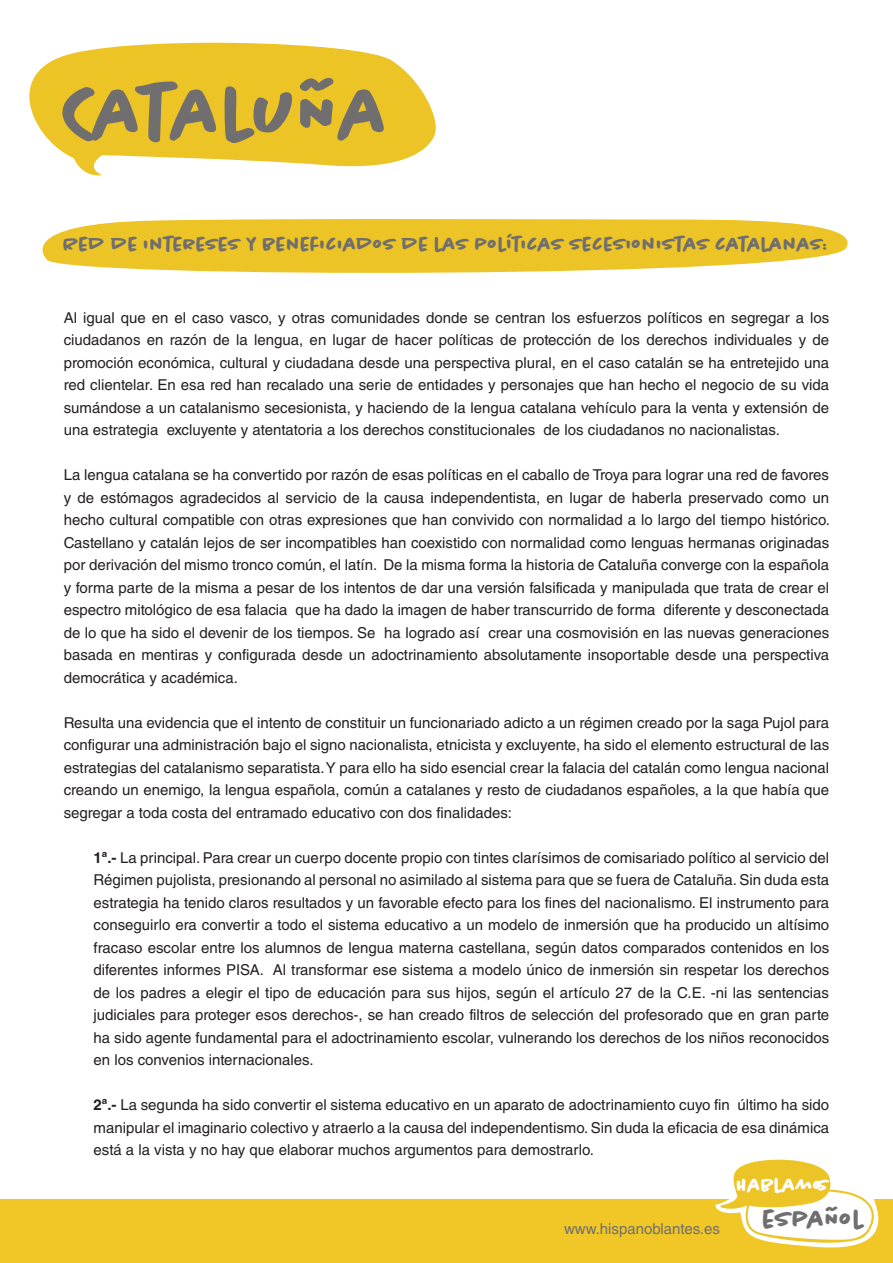
<style>
.page{position:relative;width:893px;height:1263px;background:#fff}
.page>*{position:absolute;margin:0;border:0;box-sizing:border-box;transform-origin:0 0}
.t1{font:700 72px "Chantal";color:#706e6e}
.t2{font:700 25.5px "Chantal";color:#706e6e}
.t3{font:700 19.65px "Chantal";color:#fff}
.t4{font:700 19.5px "Chantal";color:#706e6e}
.t5{font:15px/22.5px "Helvetica LT Std";color:#231f20;text-align:justify}
.t6{font:15px "Helvetica LT Std";color:#706e6e}
.s1{font-weight:700}
</style>
<div class="page">
<div style="left:0;top:1199px;width:893px;height:64px;background:#f0c726"></div>
<svg style="left:715px;top:1159px;width:164px;height:89px"></svg>
<svg style="left:42px;top:219px;width:806px;height:54px;background:#efcb40"></svg>
<svg style="left:29px;top:42px;width:407px;height:134px;fill:#edc426"></svg>
<p class="t1" style="left:64px;top:69px;width:328px">CATALUÑA</p>
<p class="t4" style="left:64px;top:232px;width:766px">RED DE INTERESES Y BENEFICIADOS DE LAS POLÍTICAS SECESIONISTAS CATALANAS:</p>
<p class="t5" style="left:64px;top:306px;width:767px">Al igual que en el caso vasco, y otras comunidades donde se centran los esfuerzos políticos en segregar a los ciudadanos en razón de la lengua, en lugar de hacer políticas de protección de los derechos individuales y de promoción económica, cultural y ciudadana desde una perspectiva plural, en el caso catalán se ha entretejido una red clientelar. En esa red han recalado una serie de entidades y personajes que han hecho el negocio de su vida sumándose a un catalanismo secesionista, y haciendo de la lengua catalana vehículo para la venta y extensión de una estrategia excluyente y atentatoria a los derechos constitucionales de los ciudadanos no nacionalistas.</p>
<p class="t5" style="left:64px;top:464px;width:768px">La lengua catalana se ha convertido por razón de esas políticas en el caballo de Troya para lograr una red de favores y de estómagos agradecidos al servicio de la causa independentista, en lugar de haberla preservado como un hecho cultural compatible con otras expresiones que han convivido con normalidad a lo largo del tiempo histórico.<br>Castellano y catalán lejos de ser incompatibles han coexistido con normalidad como lenguas hermanas originadas por derivación del mismo tronco común, el latín. De la misma forma la historia de Cataluña converge con la española y forma parte de la misma a pesar de los intentos de dar una versión falsificada y manipulada que trata de crear el espectro mitológico de esa falacia que ha dado la imagen de haber transcurrido de forma diferente y desconectada de lo que ha sido el devenir de los tiempos. Se ha logrado así crear una cosmovisión en las nuevas generaciones basada en mentiras y configurada desde un adoctrinamiento absolutamente insoportable desde una perspectiva democrática y académica.</p>
<p class="t5" style="left:64px;top:711px;width:767px">Resulta una evidencia que el intento de constituir un funcionariado adicto a un régimen creado por la saga Pujol para configurar una administración bajo el signo nacionalista, etnicista y excluyente, ha sido el elemento estructural de las estrategias del catalanismo separatista. Y para ello ha sido esencial crear la falacia del catalán como lengua nacional creando un enemigo, la lengua española, común a catalanes y resto de ciudadanos españoles, a la que había que segregar a toda costa del entramado educativo con dos finalidades:</p>
<p class="t5" style="left:94px;top:846px;width:737px"><span class="s1">1ª.-</span> La principal. Para crear un cuerpo docente propio con tintes clarísimos de comisariado político al servicio del Régimen pujolista, presionando al personal no asimilado al sistema para que se fuera de Cataluña. Sin duda esta estrategia ha tenido claros resultados y un favorable efecto para los fines del nacionalismo. El instrumento para conseguirlo era convertir a todo el sistema educativo a un modelo de inmersión que ha producido un altísimo fracaso escolar entre los alumnos de lengua materna castellana, según datos comparados contenidos en los diferentes informes PISA. Al transformar ese sistema a modelo único de inmersión sin respetar los derechos de los padres a elegir el tipo de educación para sus hijos, según el artículo 27 de la C.E. -ni las sentencias judiciales para proteger esos derechos-, se han creado filtros de selección del profesorado que en gran parte ha sido agente fundamental para el adoctrinamiento escolar, vulnerando los derechos de los niños reconocidos en los convenios internacionales.</p>
<p class="t5" style="left:94px;top:1094px;width:737px"><span class="s1">2ª.-</span> La segunda ha sido convertir el sistema educativo en un aparato de adoctrinamiento cuyo fin último ha sido manipular el imaginario colectivo y atraerlo a la causa del independentismo. Sin duda la eficacia de esa dinámica está a la vista y no hay que elaborar muchos argumentos para demostrarlo.</p>
<p class="t6" style="left:564px;top:1220px;width:157px">www.hispanoblantes.es</p>
<h3 class="t3" style="left:737px;top:1172px;width:94px">HABLAMOS</h3>
<h2 class="t2" style="left:763px;top:1203px;width:103px">ESPAÑOL</h2>
</div>
